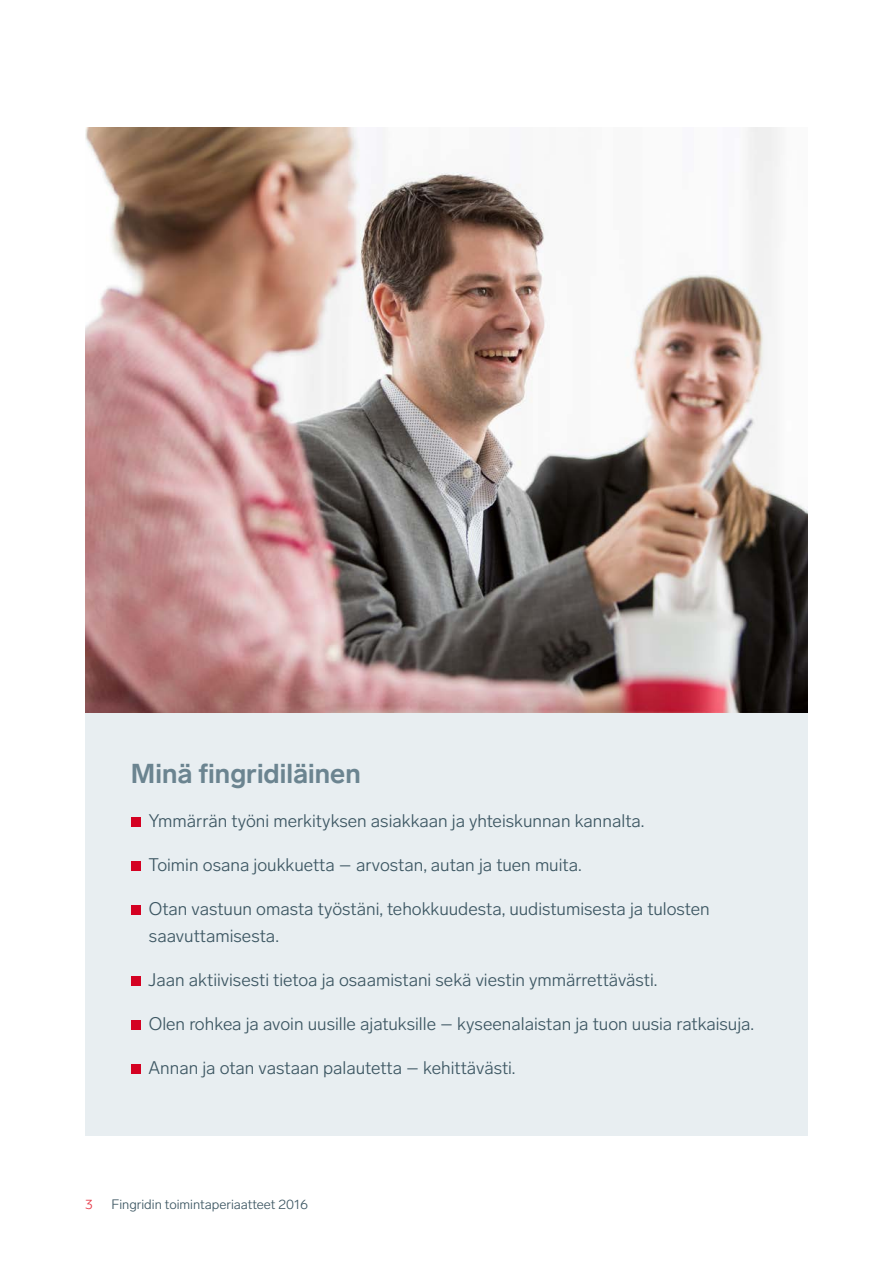
<style>
.page{position:relative;width:893px;height:1263px;background:#fff}
.page>*{position:absolute;margin:0;border:0;box-sizing:border-box;transform-origin:0 0}
.t1{font:700 27px "Lab Grotesque";color:#6b8490}
.t2{font:300 18px/27px "Lab Grotesque";color:#3c5662}
.t3{font:300 13.5px "Lab Grotesque";color:#3c5662}
.t4{font:300 13.5px "Lab Grotesque";color:#e53443}
</style>
<div class="page">
<div style="left:85px;top:713px;width:723px;height:422px;background:#e8eef1"></div>
<div style="left:131px;top:817px;width:10px;height:9px;background:#d40122"></div>
<div style="left:131px;top:861px;width:10px;height:9px;background:#d40122"></div>
<div style="left:131px;top:905px;width:10px;height:9px;background:#d40122"></div>
<div style="left:131px;top:976px;width:10px;height:9px;background:#d40122"></div>
<div style="left:131px;top:1020px;width:10px;height:9px;background:#d40122"></div>
<div style="left:131px;top:1064px;width:10px;height:9px;background:#d40122"></div>
<img style="left:85px;top:128px;width:723px;height:585px">
<h1 class="t1" style="left:131px;top:757px;width:231px">Minä fingridiläinen</h1>
<p class="t2" style="left:148px;top:807px;width:498px">Ymmärrän työni merkityksen asiakkaan ja yhteiskunnan kannalta.</p>
<p class="t2" style="left:149px;top:851px;width:435px">Toimin osana joukkuetta – arvostan, autan ja tuen muita.</p>
<p class="t2" style="left:149px;top:895px;width:562px">Otan vastuun omasta työstäni, tehokkuudesta, uudistumisesta ja tulosten saavuttamisesta.</p>
<p class="t2" style="left:148px;top:966px;width:511px">Jaan aktiivisesti tietoa ja osaamistani sekä viestin ymmärrettävästi.</p>
<p class="t2" style="left:149px;top:1010px;width:607px">Olen rohkea ja avoin uusille ajatuksille – kyseenalaistan ja tuon uusia ratkaisuja.</p>
<p class="t2" style="left:148px;top:1054px;width:369px">Annan ja otan vastaan palautetta – kehittävästi.</p>
<p class="t4" style="left:85px;top:1196px;width:9px">3</p>
<p class="t3" style="left:111px;top:1196px;width:198px">Fingridin toimintaperiaatteet 2016</p>
</div>
